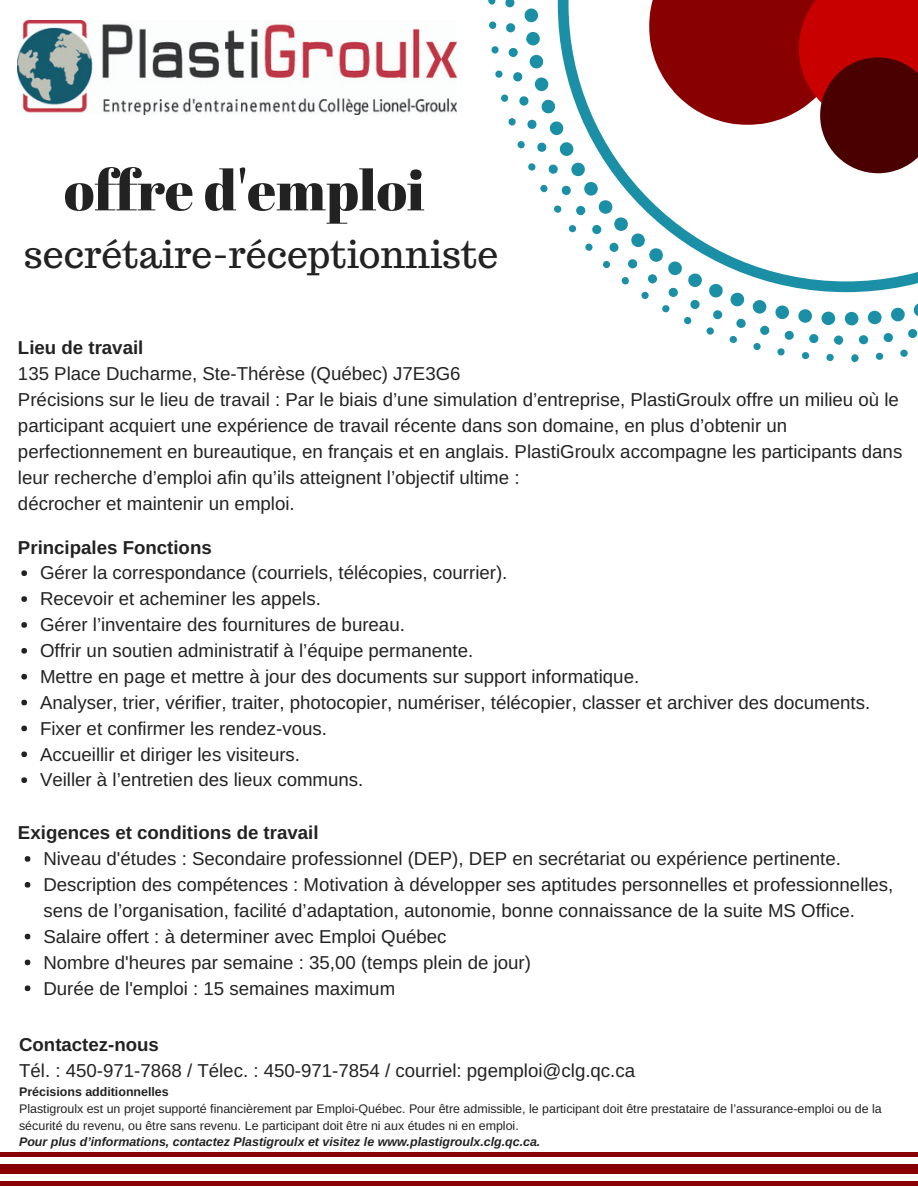
<style>
.page{position:relative;width:918px;height:1188px;background:#fff}
.page>*{position:absolute;margin:0;border:0;box-sizing:border-box;transform-origin:0 0}
.t1{font:55.95px "Abril Fatface";color:#222}
.t2{font:37.35px "Trocchi";color:#222}
.t3{font:18.75px/25.8px "Arimo";color:#222}
.t4{font:700 18.75px "Arimo";color:#222}
.t5{font:12.45px/16.8px "Arimo";color:#222}
.t6{font:italic 700 12.45px "Arimo";color:#222}
.t7{font:700 12.45px "Arimo";color:#222}
</style>
<div class="page">
<svg style="left:488px;top:0;width:430px;height:362px"></svg>
<div style="left:0;top:1152px;width:918px;height:5px;background:#800"></div>
<div style="left:0;top:1164px;width:918px;height:10px;background:#800"></div>
<div style="left:0;top:1181px;width:918px;height:5px;background:#800"></div>
<img style="left:18px;top:20px;width:439px;height:95px">
<svg style="left:21px;top:570px;width:6px;height:6px"></svg>
<svg style="left:21px;top:596px;width:6px;height:6px"></svg>
<svg style="left:21px;top:622px;width:6px;height:6px"></svg>
<svg style="left:21px;top:648px;width:6px;height:6px"></svg>
<svg style="left:21px;top:674px;width:6px;height:6px"></svg>
<svg style="left:21px;top:700px;width:6px;height:5px"></svg>
<svg style="left:21px;top:726px;width:6px;height:5px"></svg>
<svg style="left:21px;top:752px;width:6px;height:5px"></svg>
<svg style="left:21px;top:777px;width:6px;height:6px"></svg>
<svg style="left:25px;top:856px;width:5px;height:6px"></svg>
<svg style="left:25px;top:882px;width:5px;height:6px"></svg>
<svg style="left:25px;top:934px;width:5px;height:5px"></svg>
<svg style="left:25px;top:960px;width:5px;height:5px"></svg>
<svg style="left:25px;top:986px;width:5px;height:5px"></svg>
<h1 class="t1" style="left:64px;top:151px;width:362px">offre d'emploi</h1>
<h2 class="t2" style="left:24px;top:230px;width:476px">secrétaire-réceptionniste</h2>
<p class="t4" style="left:18px;top:337px;width:127px">Lieu de travail</p>
<p class="t3" style="left:18px;top:361px;width:886px">135 Place Ducharme, Ste-Thérèse (Québec) J7E3G6<br>Précisions sur le lieu de travail : Par le biais d’une simulation d’entreprise, PlastiGroulx offre un milieu où le participant acquiert une expérience de travail récente dans son domaine, en plus d’obtenir un perfectionnement en bureautique, en français et en anglais. PlastiGroulx accompagne les participants dans leur recherche d’emploi afin qu’ils atteignent l’objectif ultime :<br>décrocher et maintenir un emploi.</p>
<p class="t4" style="left:18px;top:537px;width:195px">Principales Fonctions</p>
<p class="t3" style="left:40px;top:560px;width:832px">Gérer la correspondance (courriels, télécopies, courrier).<br>Recevoir et acheminer les appels.<br>Gérer l’inventaire des fournitures de bureau.<br>Offrir un soutien administratif à l’équipe permanente.<br>Mettre en page et mettre à jour des documents sur support informatique.<br>Analyser, trier, vérifier, traiter, photocopier, numériser, télécopier, classer et archiver des documents.<br>Fixer et confirmer les rendez-vous.<br>Accueillir et diriger les visiteurs.<br>Veiller à l’entretien des lieux communs.</p>
<p class="t4" style="left:18px;top:822px;width:302px">Exigences et conditions de travail</p>
<p class="t3" style="left:43px;top:846px;width:852px">Niveau d'études : Secondaire professionnel (DEP), DEP en secrétariat ou expérience pertinente.<br>Description des compétences : Motivation à développer ses aptitudes personnelles et professionnelles, sens de l’organisation, facilité d’adaptation, autonomie, bonne connaissance de la suite MS Office.<br>Salaire offert : à determiner avec Emploi Québec<br>Nombre d'heures par semaine : 35,00 (temps plein de jour)<br>Durée de l'emploi : 15 semaines maximum</p>
<p class="t4" style="left:19px;top:1034px;width:141px">Contactez-nous</p>
<p class="t3" style="left:19px;top:1057px;width:618px">Tél. : 450-971-7868 / Télec. : 450-971-7854 / courriel: pgemploi@clg.qc.ca</p>
<p class="t7" style="left:19px;top:1084px;width:151px">Précisions additionnelles</p>
<p class="t5" style="left:19px;top:1100px;width:864px">Plastigroulx est un projet supporté financièrement par Emploi-Québec. Pour être admissible, le participant doit être prestataire de l’assurance-emploi ou de la sécurité du revenu, ou être sans revenu. Le participant doit être ni aux études ni en emploi.</p>
<p class="t6" style="left:19px;top:1135px;width:523px">Pour plus d’informations, contactez Plastigroulx et visitez le www.plastigroulx.clg.qc.ca.</p>
</div>
